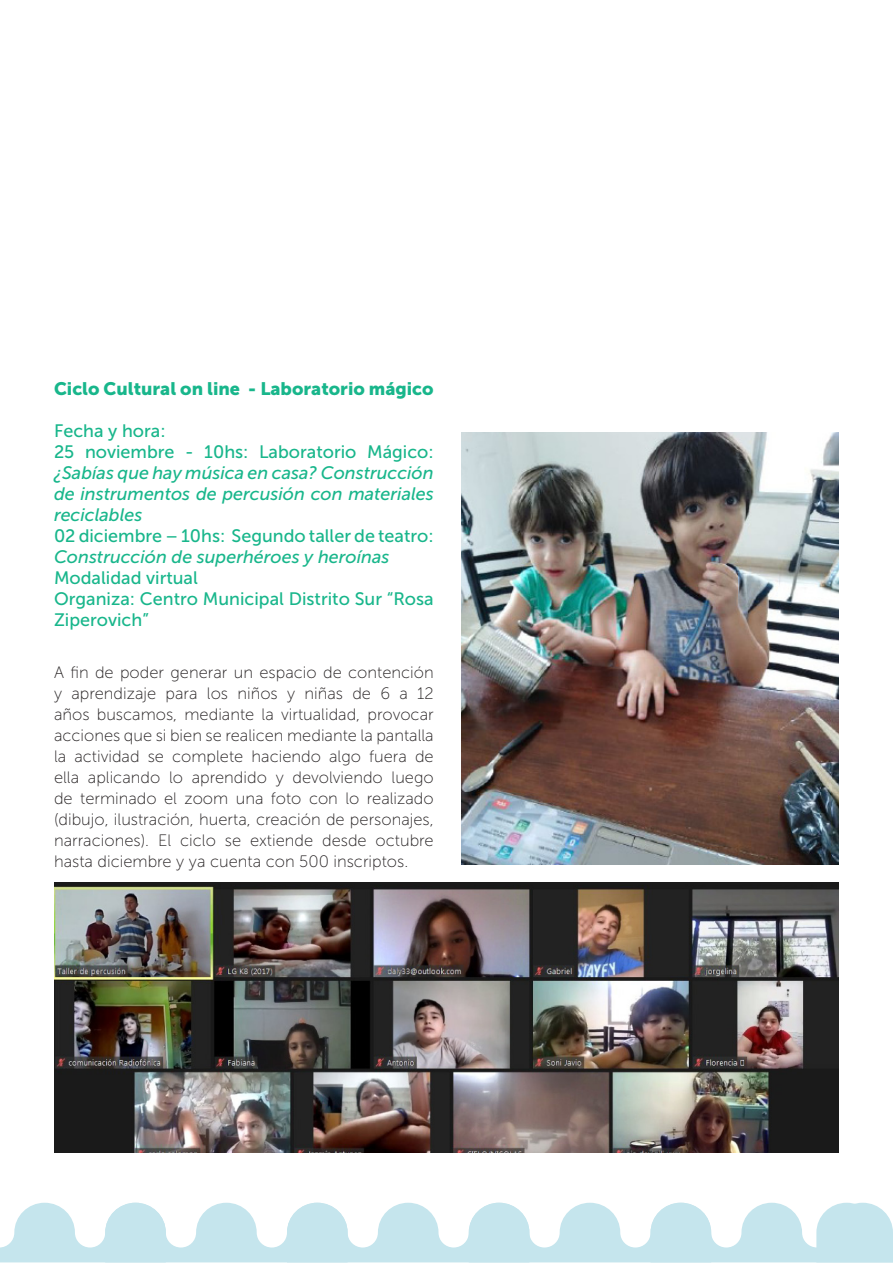
<style>
.page{position:relative;width:893px;height:1263px;background:#fff}
.page>*{position:absolute;margin:0;border:0;box-sizing:border-box;transform-origin:0 0}
.t1{font:18px/21px "Museo Sans 500";color:#18b68b}
.t2{font:italic 18px/21px "Museo Sans 500";color:#18b68b;text-align:justify}
.t3{font:18px "Museo Sans 900";color:#18b68b}
.t4{font:16.5px/21px "Museo Sans 100";color:#231f20;text-align:justify}
.s1{font-style:normal}
.s2{font-style:italic}
</style>
<div class="page">
<img style="left:54px;top:882px;width:785px;height:270px">
<img style="left:462px;top:432px;width:377px;height:432px">
<svg style="left:0;top:1203px;width:893px;height:59px"></svg>
<p class="t3" style="left:54px;top:379px;width:381px">Ciclo Cultural on line - Laboratorio mágico</p>
<p class="t1" style="left:54px;top:421px;width:113px">Fecha y hora:</p>
<p class="t2" style="left:54px;top:442px;width:381px"><span class="s1">25 noviembre - 10hs: Laboratorio Mágico: </span>¿Sabías que hay música en casa? Construcción de instrumentos de percusión con materiales reciclables</p>
<p class="t1" style="left:54px;top:526px;width:381px">02 diciembre – 10hs: Segundo taller de teatro:<br><span class="s2">Construcción de superhéroes y heroínas</span></p>
<p class="t1" style="left:54px;top:568px;width:145px">Modalidad virtual</p>
<p class="t1" style="left:54px;top:589px;width:381px">Organiza: Centro Municipal Distrito Sur “Rosa<br>Ziperovich”</p>
<p class="t4" style="left:54px;top:662px;width:381px">A fin de poder generar un espacio de contención y aprendizaje para los niños y niñas de 6 a 12 años buscamos, mediante la virtualidad, provocar acciones que si bien se realicen mediante la pantalla la actividad se complete haciendo algo fuera de ella aplicando lo aprendido y devolviendo luego de terminado el zoom una foto con lo realizado (dibujo, ilustración, huerta, creación de personajes, narraciones). El ciclo se extiende desde octubre hasta diciembre y ya cuenta con 500 inscriptos.</p>
</div>
